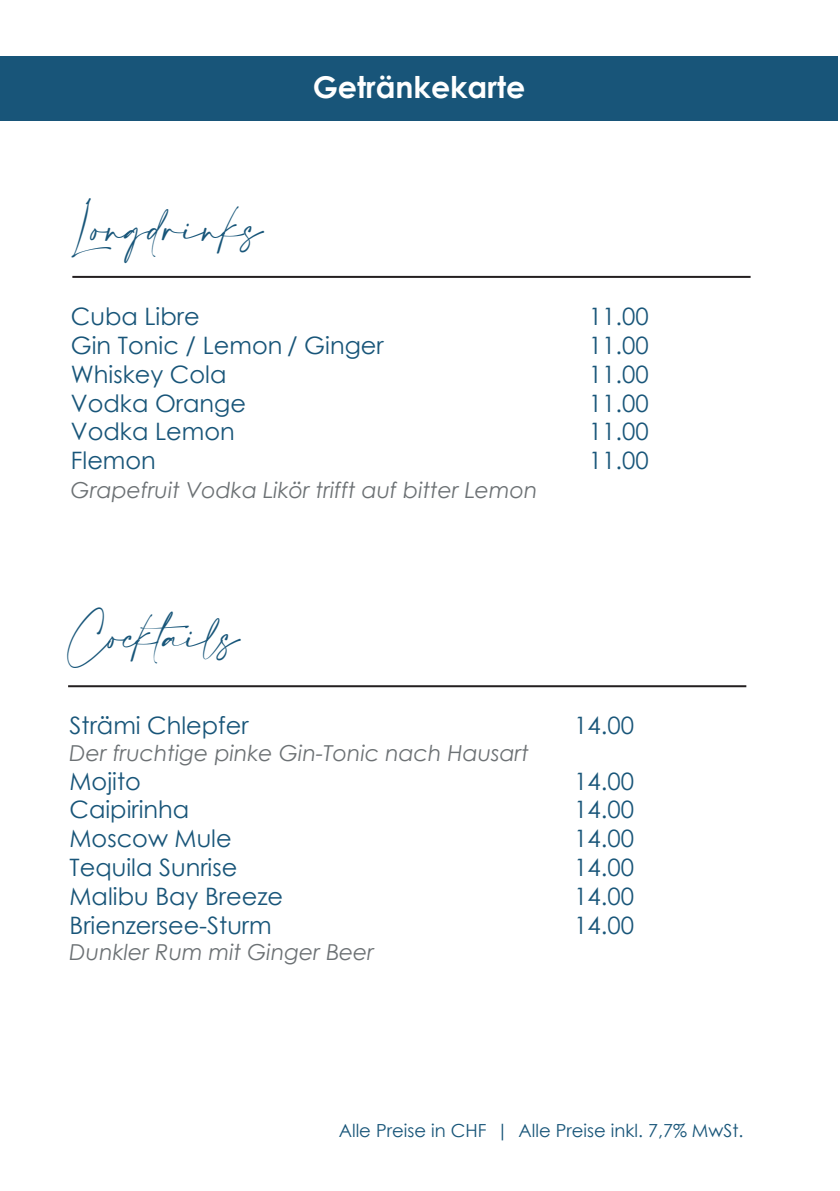
<style>
.page{position:relative;width:840px;height:1191px;background:#fff}
.page>*{position:absolute;margin:0;border:0;box-sizing:border-box;transform-origin:0 0}
.t1{font:700 30px "Century Gothic";color:#fff}
.t2{font:30px "Amalfi Coast";color:#175579}
.t3{font:30px "Amalfi Coast";letter-spacing:-.025em;color:#175579}
.t4{font:24px "Century Gothic";color:#185579}
.t5{font:italic 22px "Century Gothic";color:#6c7174}
.t6{font:18px "Century Gothic";color:#185579}
</style>
<div class="page">
<div style="left:0;top:57px;width:837px;height:64px;background:#185579"></div>
<hr style="left:72px;top:276px;width:678px;height:2px;background:#231f20">
<hr style="left:68px;top:685px;width:678px;height:2px;background:#231f20">
<p class="t2" style="left:68px;top:212px;width:196px">Longdrinks</p>
<p class="t1" style="left:312px;top:64px;width:214px">Getränkekarte</p>
<p class="t4" style="left:71px;top:300px;width:130px">Cuba Libre</p>
<p class="t4" style="left:588px;top:300px;width:61px">11.00</p>
<p class="t4" style="left:71px;top:328px;width:314px">Gin Tonic / Lemon / Ginger</p>
<p class="t4" style="left:588px;top:328px;width:61px">11.00</p>
<p class="t4" style="left:71px;top:357px;width:157px">Whiskey Cola</p>
<p class="t4" style="left:588px;top:357px;width:61px">11.00</p>
<p class="t4" style="left:71px;top:386px;width:176px">Vodka Orange</p>
<p class="t4" style="left:588px;top:386px;width:61px">11.00</p>
<p class="t4" style="left:71px;top:415px;width:165px">Vodka Lemon</p>
<p class="t4" style="left:588px;top:415px;width:61px">11.00</p>
<p class="t4" style="left:71px;top:444px;width:86px">Flemon</p>
<p class="t4" style="left:588px;top:444px;width:61px">11.00</p>
<p class="t5" style="left:71px;top:474px;width:468px">Grapefruit Vodka Likör trifft auf bitter Lemon</p>
<p class="t3" style="left:68px;top:620px;width:173px">Cocktails</p>
<p class="t4" style="left:70px;top:709px;width:180px">Strämi Chlepfer</p>
<p class="t4" style="left:573px;top:709px;width:61px">14.00</p>
<p class="t5" style="left:70px;top:737px;width:460px">Der fruchtige pinke Gin-Tonic nach Hausart</p>
<p class="t4" style="left:70px;top:764px;width:73px">Mojito</p>
<p class="t4" style="left:574px;top:764px;width:61px">14.00</p>
<p class="t4" style="left:70px;top:793px;width:121px">Caipirinha</p>
<p class="t4" style="left:574px;top:793px;width:61px">14.00</p>
<p class="t4" style="left:70px;top:822px;width:163px">Moscow Mule</p>
<p class="t4" style="left:574px;top:822px;width:61px">14.00</p>
<p class="t4" style="left:70px;top:850px;width:169px">Tequila Sunrise</p>
<p class="t4" style="left:574px;top:850px;width:61px">14.00</p>
<p class="t4" style="left:70px;top:879px;width:215px">Malibu Bay Breeze</p>
<p class="t4" style="left:574px;top:879px;width:61px">14.00</p>
<p class="t4" style="left:70px;top:908px;width:203px">Brienzersee-Sturm</p>
<p class="t4" style="left:574px;top:908px;width:61px">14.00</p>
<p class="t5" style="left:70px;top:936px;width:306px">Dunkler Rum mit Ginger Beer</p>
<p class="t6" style="left:338px;top:1118px;width:406px">Alle Preise in CHF | Alle Preise inkl. 7,7% MwSt.</p>
</div>
